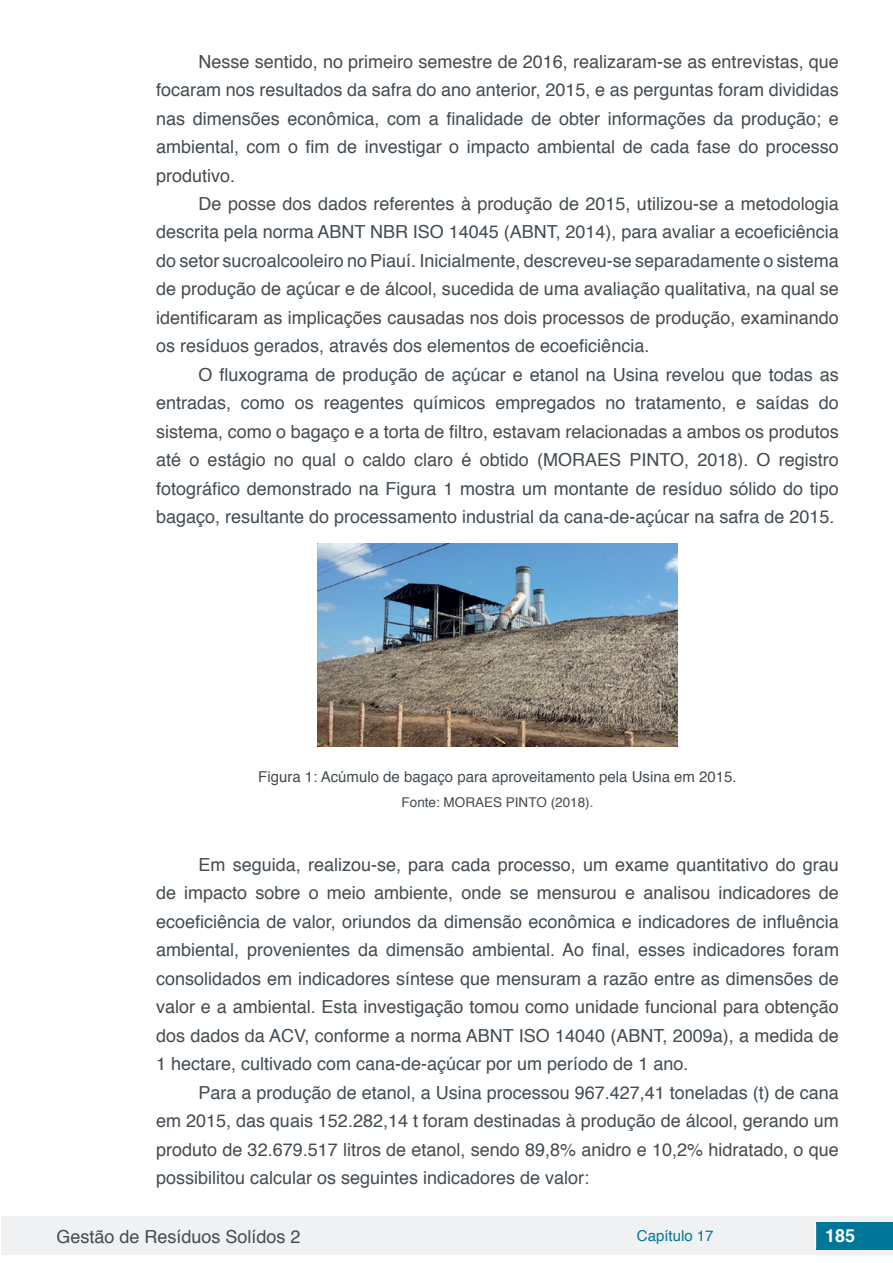
<style>
.page{position:relative;width:893px;height:1263px;background:#fff}
.page>*{position:absolute;margin:0;border:0;box-sizing:border-box;transform-origin:0 0}
.t1{font:18px/28.5px "Helvetica";color:#434c52;text-align:justify}
.t2{font:700 18px "Helvetica";color:#fff}
.t3{font:15px "Helvetica";color:#434c52}
.t4{font:15px "Helvetica";color:#007699}
.t5{font:13.5px "Helvetica";color:#434c52}
</style>
<div class="page">
<div style="left:1px;top:1216px;width:891px;height:38px;background:#f0f1f2"></div>
<div style="left:816px;top:1222px;width:77px;height:27px;background:#007699"></div>
<svg style="left:815px;top:1224px;width:1px;height:24px"></svg>
<img style="left:317px;top:544px;width:360px;height:203px">
<p class="t1" style="left:156px;top:47px;width:684px;text-indent:43px">Nesse sentido, no primeiro semestre de 2016, realizaram-se as entrevistas, que focaram nos resultados da safra do ano anterior, 2015, e as perguntas foram divididas nas dimensões econômica, com a finalidade de obter informações da produção; e ambiental, com o fim de investigar o impacto ambiental de cada fase do processo produtivo.</p>
<p class="t1" style="left:156px;top:190px;width:684px;text-indent:43px">De posse dos dados referentes à produção de 2015, utilizou-se a metodologia descrita pela norma ABNT NBR ISO 14045 (ABNT, 2014), para avaliar a ecoeficiência do setor sucroalcooleiro no Piauí. Inicialmente, descreveu-se separadamente o sistema de produção de açúcar e de álcool, sucedida de uma avaliação qualitativa, na qual se identificaram as implicações causadas nos dois processos de produção, examinando os resíduos gerados, através dos elementos de ecoeficiência.</p>
<p class="t1" style="left:156px;top:361px;width:684px;text-indent:43px">O fluxograma de produção de açúcar e etanol na Usina revelou que todas as entradas, como os reagentes químicos empregados no tratamento, e saídas do sistema, como o bagaço e a torta de filtro, estavam relacionadas a ambos os produtos até o estágio no qual o caldo claro é obtido (MORAES PINTO, 2018). O registro fotográfico demonstrado na Figura 1 mostra um montante de resíduo sólido do tipo bagaço, resultante do processamento industrial da cana-de-açúcar na safra de 2015.</p>
<p class="t3" style="left:258px;top:765px;width:480px">Figura 1: Acúmulo de bagaço para aproveitamento pela Usina em 2015.</p>
<p class="t5" style="left:402px;top:791px;width:193px">Fonte: MORAES PINTO (2018).</p>
<p class="t1" style="left:156px;top:850px;width:684px;text-indent:43px">Em seguida, realizou-se, para cada processo, um exame quantitativo do grau de impacto sobre o meio ambiente, onde se mensurou e analisou indicadores de ecoeficiência de valor, oriundos da dimensão econômica e indicadores de influência ambiental, provenientes da dimensão ambiental. Ao final, esses indicadores foram consolidados em indicadores síntese que mensuram a razão entre as dimensões de valor e a ambiental. Esta investigação tomou como unidade funcional para obtenção dos dados da ACV, conforme a norma ABNT ISO 14040 (ABNT, 2009a), a medida de 1 hectare, cultivado com cana-de-açúcar por um período de 1 ano.</p>
<p class="t1" style="left:156px;top:1078px;width:684px;text-indent:43px">Para a produção de etanol, a Usina processou 967.427,41 toneladas (t) de cana em 2015, das quais 152.282,14 t foram destinadas à produção de álcool, gerando um produto de 32.679.517 litros de etanol, sendo 89,8% anidro e 10,2% hidratado, o que possibilitou calcular os seguintes indicadores de valor:</p>
<p class="t1" style="left:56px;top:1223px;width:246px">Gestão de Resíduos Solídos 2</p>
<p class="t4" style="left:637px;top:1224px;width:78px">Capítulo 17</p>
<p class="t2" style="left:825px;top:1221px;width:32px">185</p>
</div>
